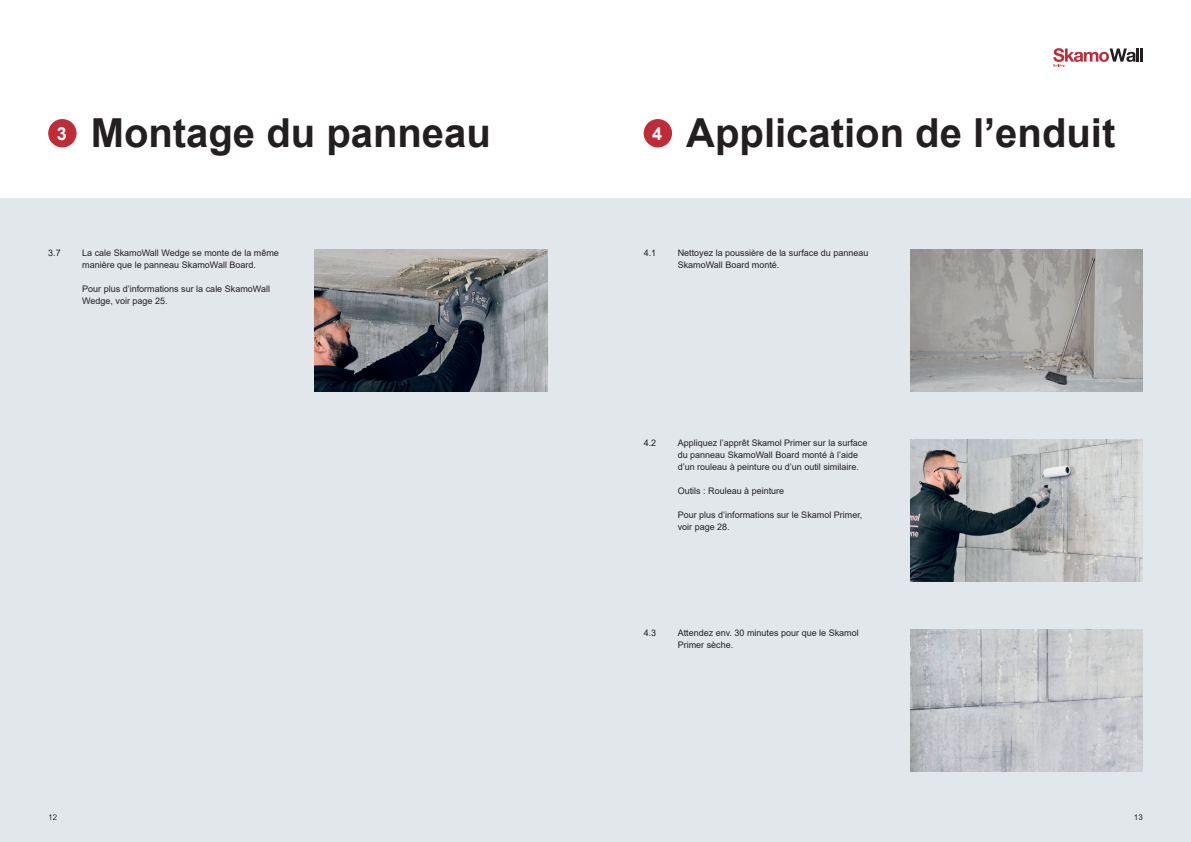
<style>
.page{position:relative;width:1191px;height:842px;background:#fff}
.page>*{position:absolute;margin:0;border:0;box-sizing:border-box;transform-origin:0 0}
.t1{font:700 40px "Arial";color:#231f20}
.t2{font:700 18px "Arial";color:#fff}
.t3{font:9px/12px "Arial";color:#231f20}
.t4{font:8px "Arial";color:#231f20}
</style>
<div class="page">
<div style="left:0;top:198px;width:1191px;height:644px;background:#e2e7ec"></div>
<svg style="left:1053px;top:48px;width:89px;height:19px"></svg>
<div style="left:48px;top:119px;width:29px;height:28px;background:#bf2b37;border-radius:50%"></div>
<div style="left:643px;top:119px;width:29px;height:28px;background:#bf2b37;border-radius:50%"></div>
<img style="left:315px;top:249px;width:232px;height:142px">
<img style="left:910px;top:439px;width:232px;height:142px">
<img style="left:910px;top:629px;width:232px;height:142px">
<img style="left:910px;top:249px;width:232px;height:142px">
<svg style="left:49px;top:814px;width:8px;height:6px"></svg>
<h2 class="t2" style="left:57px;top:121px;width:12px">3</h2>
<h1 class="t1" style="left:91px;top:105px;width:402px">Montage du panneau</h1>
<h2 class="t2" style="left:652px;top:121px;width:12px">4</h2>
<h1 class="t1" style="left:686px;top:105px;width:430px">Application de l’enduit</h1>
<p class="t3" style="left:48px;top:247px;width:14px">3.7</p>
<p class="t3" style="left:82px;top:247px;width:198px">La cale SkamoWall Wedge se monte de la même manière que le panneau SkamoWall Board.</p>
<p class="t3" style="left:82px;top:283px;width:189px">Pour plus d’informations sur la cale SkamoWall<br>Wedge, voir page 25.</p>
<p class="t3" style="left:643px;top:247px;width:14px">4.1</p>
<p class="t3" style="left:677px;top:247px;width:192px">Nettoyez la poussière de la surface du panneau<br>SkamoWall Board monté.</p>
<p class="t3" style="left:643px;top:437px;width:14px">4.2</p>
<p class="t3" style="left:677px;top:437px;width:191px">Appliquez l’apprêt Skamol Primer sur la surface du panneau SkamoWall Board monté à l’aide d’un rouleau à peinture ou d’un outil similaire.</p>
<p class="t3" style="left:677px;top:485px;width:108px">Outils : Rouleau à peinture</p>
<p class="t3" style="left:677px;top:509px;width:186px">Pour plus d’informations sur le Skamol Primer, voir page 28.</p>
<p class="t3" style="left:643px;top:627px;width:14px">4.3</p>
<p class="t3" style="left:677px;top:627px;width:182px">Attendez env. 30 minutes pour que le Skamol<br>Primer sèche.</p>
<p class="t4" style="left:1133px;top:812px;width:10px">13</p>
</div>
